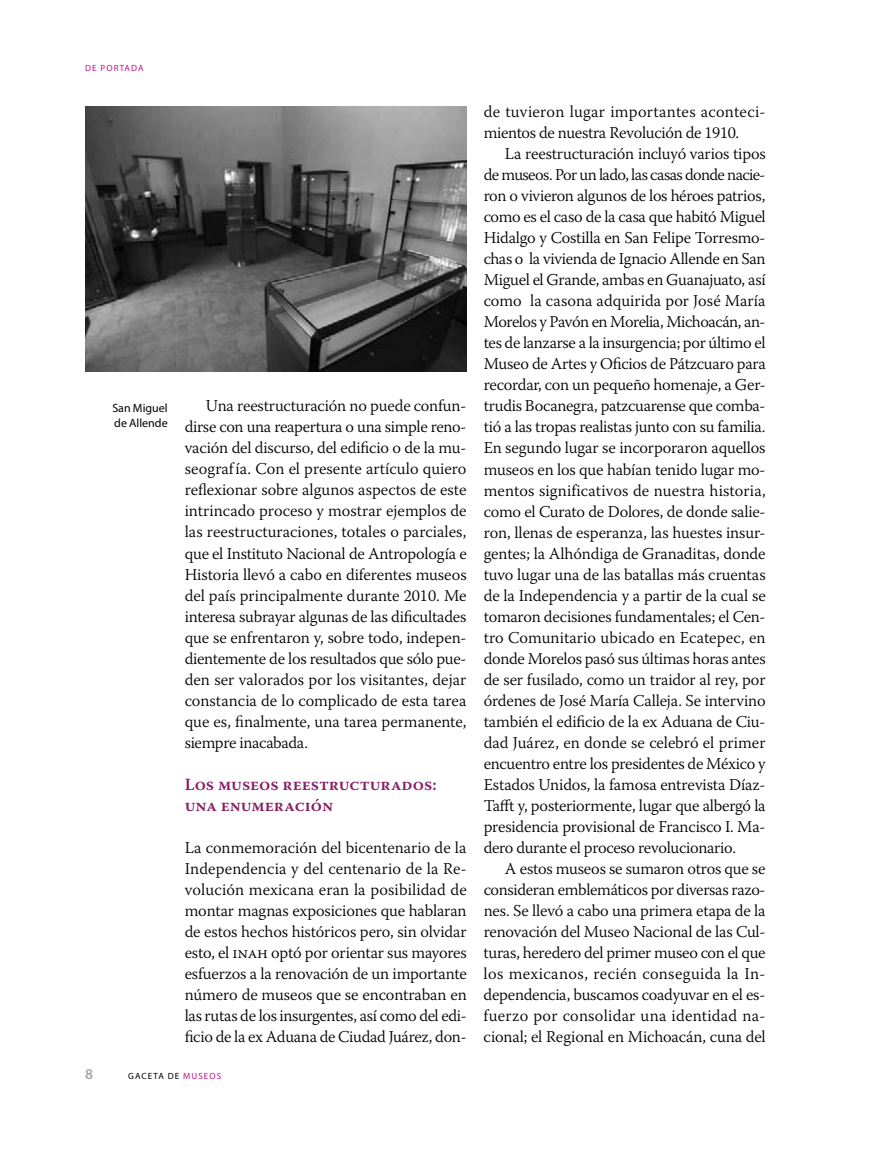
<style>
.page{position:relative;width:872px;height:1149px;background:#fff}
.page>*{position:absolute;margin:0;border:0;box-sizing:border-box;transform-origin:0 0}
.t1{font:600 17.1px/21px "Warnock Pro";color:#881e64}
.t2{font:300 16.5px/21px "Warnock Pro";letter-spacing:-.01em;color:#000;text-align:justify}
.t3{font:600 15px "Myriad Pro";color:#a7a9ac}
.t4{font:12px/15px "Myriad Pro";color:#000}
.t5{font:9px "Myriad Pro";color:#000}
.t6{font:9px "Myriad Pro";color:#c41188}
.s1{color:#c41188}
</style>
<div class="page">
<img style="left:85px;top:106px;width:382px;height:265px">
<p class="t6" style="left:85px;top:62px;width:60px">DE PORTADA</p>
<p class="t4" style="left:112px;top:400px;width:57px">SAN MIGUEL<br>DE ALLENDE</p>
<p class="t2" style="left:185px;top:395px;width:283px;text-indent:21px">Una reestructuración no puede confun&shy;dirse con una reapertura o una simple reno&shy;vación del discurso, del edificio o de la mu&shy;seografía. Con el presente artículo quiero reflexionar sobre algunos aspectos de este intrincado proceso y mostrar ejemplos de las reestructuraciones, totales o parciales, que el Instituto Nacional de Antropología e Historia llevó a cabo en diferentes museos del país principalmente durante 2010. Me interesa subrayar algunas de las dificultades que se enfrentaron y, sobre todo, indepen&shy;dientemente de los resultados que sólo pue&shy;den ser valorados por los visitantes, dejar constancia de lo complicado de esta tarea que es, finalmente, una tarea permanente, siempre inacabada.</p>
<p class="t1" style="left:185px;top:773px;width:253px">Los museos reestructurados: una enumeración</p>
<p class="t2" style="left:185px;top:836px;width:283px">La conmemoración del bicentenario de la Independencia y del centenario de la Re&shy;volución mexicana eran la posibilidad de montar magnas exposiciones que hablaran de estos hechos históricos pero, sin olvidar esto, el inah optó por orientar sus mayores esfuerzos a la renovación de un importante número de museos que se encontraban en las rutas de los insurgentes, así como del edi&shy;ficio de la ex Aduana de Ciudad Juárez, don-</p>
<p class="t3" style="left:85px;top:1064px;width:10px">8</p>
<p class="t5" style="left:128px;top:1070px;width:94px">GACETA DE <span class="s1">MUSEOS</span></p>
<p class="t2" style="left:484px;top:101px;width:283px">de tuvieron lugar importantes aconteci&shy;mientos de nuestra revolución de 1910.</p>
<p class="t2" style="left:483px;top:143px;width:284px;text-indent:21px">La reestructuración incluyó varios tipos de museos. Por un lado, las casas donde nacie&shy;ron o vivieron algunos de los héroes patrios, como es el caso de la casa que habitó Miguel Hidalgo y Costilla en San Felipe Torresmo&shy;chas o la vivienda de Ignacio Allende en San Miguel el Grande, ambas en Guanajuato, así como la casona adquirida por José María Morelos y Pavón en Morelia, Michoacán, an&shy;tes de lanzarse a la insurgencia; por último el Museo de Artes y Oficios de Pátzcuaro para recordar, con un pequeño homenaje, a Ger&shy;trudis Bocanegra, patzcuarense que comba&shy;tió a las tropas realistas junto con su familia.<br>En segundo lugar se incorporaron aquellos museos en los que habían tenido lugar mo&shy;mentos significativos de nuestra historia, como el Curato de Dolores, de donde salie&shy;ron, llenas de esperanza, las huestes insur&shy;gentes; la Alhóndiga de Granaditas, donde tuvo lugar una de las batallas más cruentas de la Independencia y a partir de la cual se tomaron decisiones fundamentales; el Cen&shy;tro Comunitario ubicado en Ecatepec, en donde Morelos pasó sus últimas horas antes de ser fusilado, como un traidor al rey, por órdenes de José María Calleja. Se intervino también el edificio de la ex Aduana de Ciu&shy;dad Juárez, en donde se celebró el primer encuentro entre los presidentes de México y Estados Unidos, la famosa entrevista Díaz-Tafft y, posteriormente, lugar que albergó la presidencia provisional de Francisco I. Ma&shy;dero durante el proceso revolucionario.</p>
<p class="t2" style="left:483px;top:857px;width:283px;text-indent:21px">A estos museos se sumaron otros que se consideran emblemáticos por diversas razo&shy;nes. Se llevó a cabo una primera etapa de la renovación del Museo Nacional de las Cul&shy;turas, heredero del primer museo con el que los mexicanos, recién conseguida la in&shy;dependencia, buscamos coadyuvar en el es&shy;fuerzo por consolidar una identidad na&shy;cional; el Regional en Michoacán, cuna del</p>
</div>
